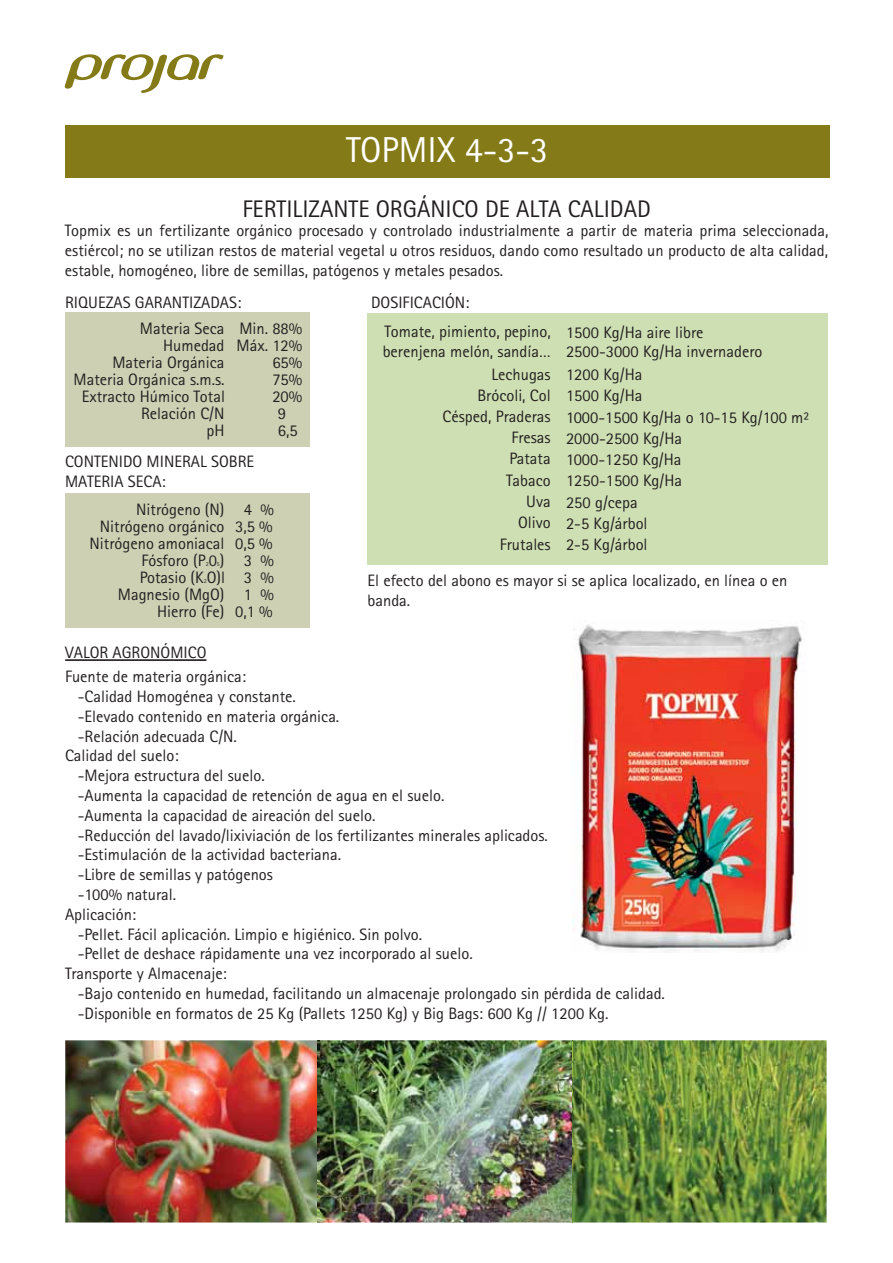
<style>
.page{position:relative;width:893px;height:1263px;background:#fff}
.page>*{position:absolute;margin:0;border:0;box-sizing:border-box;transform-origin:0 0}
.t1{font:36px "Rotis Sans Serif Std";color:#fff}
.t2{font:24px "Rotis Sans Serif Std";color:#231f20}
.t3{font:16.5px/17px "Rotis Sans Serif Std";color:#231f20;text-align:right}
.t4{font:6px "Rotis Sans Serif Std";color:#231f20}
</style>
<div class="page">
<div style="left:368px;top:313px;width:460px;height:251px;background:#cee0b3"></div>
<div style="left:65px;top:126px;width:764px;height:52px;background:#847a18"></div>
<svg style="left:65px;top:54px;width:158px;height:39px"></svg>
<div style="left:65px;top:313px;width:244px;height:134px;background:#ced0b4"></div>
<div style="left:65px;top:494px;width:244px;height:134px;background:#ced0b4"></div>
<svg style="left:65px;top:660px;width:141px;height:1px"></svg>
<img style="left:572px;top:624px;width:230px;height:328px">
<img style="left:65px;top:1040px;width:253px;height:182px">
<img style="left:320px;top:1040px;width:507px;height:182px">
<img style="left:318px;top:1040px;width:2px;height:182px">
<img style="left:572px;top:1040px;width:1px;height:182px">
<h1 class="t1" style="left:346px;top:128px;width:203px">TOPMIX 4-3-3</h1>
<h2 class="t2" style="left:242px;top:194px;width:410px">FERTILIZANTE ORGÁNICO DE ALTA CALIDAD</h2>
<p class="t3" style="left:65px;top:221px;width:765px;line-height:19.8px;text-align:justify">Topmix es un fertilizante orgánico procesado y controlado industrialmente a partir de materia prima seleccionada, estiércol; no se utilizan restos de material vegetal u otros residuos, dando como resultado un producto de alta calidad, estable, homogéneo, libre de semillas, patógenos y metales pesados.</p>
<p class="t3" style="left:65px;top:294px;width:178px">RIQUEZAS GARANTIZADAS:</p>
<p class="t3" style="left:371px;top:294px;width:100px">DOSIFICACIÓN:</p>
<p class="t3" style="left:74px;top:320px;width:153px">Materia Seca<br>Humedad<br>Materia Orgánica<br>Materia Orgánica s.m.s.<br>Extracto Húmico Total<br>Relación C/N<br>pH</p>
<p class="t3" style="left:239px;top:320px;width:64px">Min. 88%</p>
<p class="t3" style="left:237px;top:337px;width:67px">Máx. 12%</p>
<p class="t3" style="left:272px;top:354px;width:31px">65%</p>
<p class="t3" style="left:272px;top:371px;width:31px">75%</p>
<p class="t3" style="left:272px;top:388px;width:31px">20%</p>
<p class="t3" style="left:278px;top:405px;width:10px">9</p>
<p class="t3" style="left:278px;top:422px;width:21px">6,5</p>
<p class="t3" style="left:65px;top:451px;width:191px;line-height:19.8px;text-align:left">CONTENIDO MINERAL SOBRE<br>MATERIA SECA:</p>
<p class="t3" style="left:89px;top:501px;width:137px">Nitrógeno (N)<br>Nitrógeno orgánico<br>Nitrógeno amoniacal<br>Fósforo (P 0 )</p>
<p class="t4" style="left:206px;top:560px;width:4px">2</p>
<p class="t4" style="left:217px;top:560px;width:4px">5</p>
<p class="t3" style="left:140px;top:569px;width:87px">Potasio (K O)l</p>
<p class="t4" style="left:204px;top:577px;width:4px">2</p>
<p class="t3" style="left:118px;top:586px;width:108px">Magnesio (MgO)<br>Hierro (Fe)</p>
<p class="t3" style="left:65px;top:644px;width:143px">VALOR AGRONÓMICO</p>
<p class="t3" style="left:235px;top:501px;width:40px;text-align:center">4 %<br>3,5 %<br>0,5 %<br>3 %<br>3 %<br>1 %<br>0,1 %</p>
<p class="t3" style="left:383px;top:322px;width:170px;line-height:19.8px;text-align:left">Tomate, pimiento, pepino, berenjena melón, sandía…</p>
<p class="t3" style="left:443px;top:363px;width:110px;line-height:21.3px">Lechugas<br>Brócoli, Col<br>Césped, Praderas<br>Fresas</p>
<p class="t3" style="left:509px;top:450px;width:43px">Patata</p>
<p class="t3" style="left:500px;top:470px;width:53px;line-height:21.3px">Tabaco<br>Uva<br>Olivo<br>Frutales</p>
<p class="t3" style="left:566px;top:322px;width:198px;line-height:19.8px;text-align:left">1500 Kg/Ha aire libre<br>2500-3000 Kg/Ha invernadero</p>
<p class="t3" style="left:566px;top:364px;width:245px;line-height:21.3px;text-align:left">1200 Kg/Ha<br>1500 Kg/Ha<br>1000-1500 Kg/Ha o 10-15 Kg/100 m²<br>2000-2500 Kg/Ha<br>1000-1250 Kg/Ha<br>1250-1500 Kg/Ha<br>250 g/cepa<br>2-5 Kg/árbol<br>2-5 Kg/árbol</p>
<p class="t3" style="left:368px;top:570px;width:421px;line-height:19.8px;text-align:left">El efecto del abono es mayor si se aplica localizado, en línea o en banda.</p>
<p class="t3" style="left:65px;top:668px;width:183px">Fuente de materia orgánica:</p>
<p class="t3" style="left:78px;top:688px;width:220px">-Calidad Homogénea y constante.</p>
<p class="t3" style="left:78px;top:708px;width:263px">-Elevado contenido en materia orgánica.</p>
<p class="t3" style="left:78px;top:727px;width:161px">-Relación adecuada C/N.</p>
<p class="t3" style="left:65px;top:747px;width:115px">Calidad del suelo:</p>
<p class="t3" style="left:78px;top:767px;width:188px">-Mejora estructura del suelo.</p>
<p class="t3" style="left:78px;top:787px;width:368px">-Aumenta la capacidad de retención de agua en el suelo.</p>
<p class="t3" style="left:78px;top:807px;width:299px">-Aumenta la capacidad de aireación del suelo.</p>
<p class="t3" style="left:78px;top:826px;width:472px">-Reducción del lavado/lixiviación de los fertilizantes minerales aplicados.</p>
<p class="t3" style="left:78px;top:846px;width:265px">-Estimulación de la actividad bacteriana.</p>
<p class="t3" style="left:78px;top:866px;width:197px">-Libre de semillas y patógenos</p>
<p class="t3" style="left:78px;top:886px;width:100px">-100% natural.</p>
<p class="t3" style="left:65px;top:906px;width:73px">Aplicación:</p>
<p class="t3" style="left:78px;top:925px;width:346px">-Pellet. Fácil aplicación. Limpio e higiénico. Sin polvo.</p>
<p class="t3" style="left:78px;top:945px;width:396px">-Pellet de deshace rápidamente una vez incorporado al suelo.</p>
<p class="t3" style="left:65px;top:965px;width:163px">Transporte y Almacenaje:</p>
<p class="t3" style="left:78px;top:985px;width:589px">-Bajo contenido en humedad, facilitando un almacenaje prolongado sin pérdida de calidad.</p>
<p class="t3" style="left:78px;top:1005px;width:532px">-Disponible en formatos de 25 Kg (Pallets 1250 Kg) y Big Bags: 600 Kg // 1200 Kg.</p>
</div>
